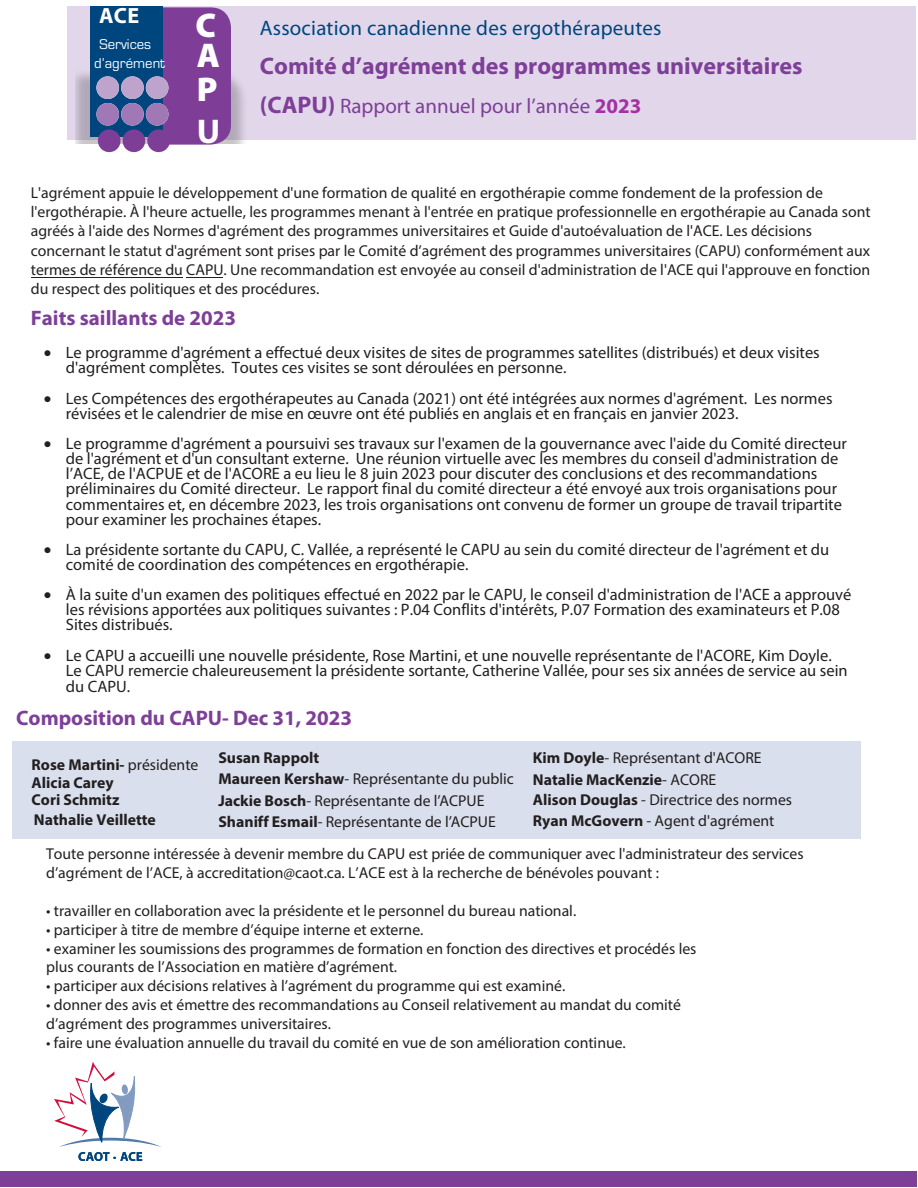
<style>
.page{position:relative;width:918px;height:1188px;background:#fff}
.page>*{position:absolute;margin:0;border:0;box-sizing:border-box;transform-origin:0 0}
.t1{font:900 34.35px/30.2px "Myriad Pro";color:#fff}
.t2{font:700 24px "Myriad Pro";color:#7e3f98}
.t3{font:700 22.05px "Myriad Pro";color:#fff}
.t4{font:700 21px "Myriad Pro";color:#7e3f98}
.t5{font:21px "Myriad Pro";letter-spacing:.01em;color:#00467e}
.t6{font:21px "Myriad Pro";color:#7e3f98}
.t7{font:16.5px/15.1px "Myriad Pro";color:#231f20}
.t8{font:15.75px/19px "Myriad Pro";color:#231f20}
.t9{font:700 15.75px/17.7px "Myriad Pro";color:#231f20}
.t10{font:14.7px/18.8px "Eurostile";color:#fff;text-align:center}
.s1{font-weight:700}
.s2{font-weight:700;font-size:24px}
.s3{font-weight:700;color:#a431a4}
.s4{font-weight:400}
</style>
<div class="page">
<div style="left:68px;top:6px;width:848px;height:134px;background:#e2d7ea"></div>
<div style="left:12px;top:741px;width:849px;height:98px;background:#d9dfec"></div>
<div style="left:75px;top:0;width:179px;height:144px;background:#231f20;opacity:.25"></div>
<div style="left:162px;top:7px;width:69px;height:138px;background:#7e3e98"></div>
<div style="left:90px;top:7px;width:72px;height:130px;background:#00467e"></div>
<div style="left:147px;top:129px;width:23px;height:23px;background:#7e3e98;border-radius:50%"></div>
<div style="left:146px;top:103px;width:22px;height:23px;background:#a078b5;border-radius:50%"></div>
<div style="left:146px;top:76px;width:22px;height:23px;background:#bea4cd;border-radius:50%"></div>
<div style="left:123px;top:129px;width:22px;height:23px;background:#7e3e98;border-radius:50%"></div>
<div style="left:121px;top:103px;width:23px;height:23px;background:#a078b5;border-radius:50%"></div>
<div style="left:121px;top:76px;width:23px;height:23px;background:#bea4cd;border-radius:50%"></div>
<div style="left:98px;top:129px;width:23px;height:23px;background:#7e3e98;border-radius:50%"></div>
<div style="left:96px;top:103px;width:23px;height:23px;background:#a078b5;border-radius:50%"></div>
<div style="left:96px;top:76px;width:23px;height:23px;background:#bea4cd;border-radius:50%"></div>
<svg style="left:54px;top:1062px;width:107px;height:99px"></svg>
<div style="left:1px;top:1171px;width:916px;height:16px;background:#7e3f98"></div>
<hr style="left:31px;top:277px;width:152px;height:1px;background:#231f20">
<hr style="left:187px;top:277px;width:36px;height:1px;background:#231f20">
<p class="t3" style="left:99px;top:1px;width:41px">ACE</p>
<p class="t10" style="left:94px;top:35px;width:72px">Services d’agrément</p>
<p class="t1" style="left:195px;top:10px;width:26px">C<br>A</p>
<p class="t1" style="left:197px;top:70px;width:25px;line-height:41.2px">P<br><span class="s1">U</span></p>
<p class="t5" style="left:260px;top:16px;width:403px">Association canadienne des ergothérapeutes</p>
<p class="t2" style="left:260px;top:50px;width:544px">Comité d’agrément des programmes universitaires</p>
<p class="t6" style="left:260px;top:94px;width:383px"><span class="s2">(CAPU)</span> Rapport annuel pour l’année <span class="s3">2023</span></p>
<p class="t8" style="left:31px;top:183px;width:841px">L'agrément appuie le développement d'une formation de qualité en ergothérapie comme fondement de la profession de l'ergothérapie. À l'heure actuelle, les programmes menant à l'entrée en pratique professionnelle en ergothérapie au Canada sont agréés à l'aide des Normes d'agrément des programmes universitaires et Guide d'autoévaluation de l'ACE. Les décisions concernant le statut d'agrément sont prises par le Comité d’agrément des programmes universitaires (CAPU) conformément aux termes de référence du CAPU. Une recommandation est envoyée au conseil d'administration de l'ACE qui l'approuve en fonction du respect des politiques et des procédures.</p>
<p class="t4" style="left:31px;top:304px;width:207px">Faits saillants de 2023</p>
<p class="t7" style="left:66px;top:345px;width:755px;text-indent:-22px">• Le programme d'agrément a effectué deux visites de sites de programmes satellites (distribués) et deux visites d'agrément complètes. Toutes ces visites se sont déroulées en personne.</p>
<p class="t7" style="left:66px;top:390px;width:768px;text-indent:-22px">• Les Compétences des ergothérapeutes au Canada (2021) ont été intégrées aux normes d'agrément. Les normes révisées et le calendrier de mise en œuvre ont été publiés en anglais et en français en janvier 2023.</p>
<p class="t7" style="left:66px;top:436px;width:783px;text-indent:-22px">• Le programme d'agrément a poursuivi ses travaux sur l'examen de la gouvernance avec l'aide du Comité directeur de l'agrément et d'un consultant externe. Une réunion virtuelle avec les membres du conseil d'administration de l’ACE, de l'ACPUE et de l'ACORE a eu lieu le 8 juin 2023 pour discuter des conclusions et des recommandations préliminaires du Comité directeur. Le rapport final du comité directeur a été envoyé aux trois organisations pour commentaires et, en décembre 2023, les trois organisations ont convenu de former un groupe de travail tripartite pour examiner les prochaines étapes.</p>
<p class="t7" style="left:66px;top:541px;width:765px;text-indent:-22px">• La présidente sortante du CAPU, C. Vallée, a représenté le CAPU au sein du comité directeur de l'agrément et du comité de coordination des compétences en ergothérapie.</p>
<p class="t7" style="left:66px;top:587px;width:787px;text-indent:-22px">• À la suite d'un examen des politiques effectué en 2022 par le CAPU, le conseil d'administration de l'ACE a approuvé les révisions apportées aux politiques suivantes : P.04 Conflits d'intérêts, P.07 Formation des examinateurs et P.08<br>Sites distribués.</p>
<p class="t7" style="left:66px;top:647px;width:783px;text-indent:-22px">• Le CAPU a accueilli une nouvelle présidente, Rose Martini, et une nouvelle représentante de l'ACORE, Kim Doyle.<br>Le CAPU remercie chaleureusement la présidente sortante, Catherine Vallée, pour ses six années de service au sein du CAPU.</p>
<p class="t4" style="left:16px;top:704px;width:338px">Composition du CAPU- Dec 31, 2023</p>
<p class="t9" style="left:32px;top:755px;width:168px">Rose Martini- <span class="s4">présidente<br></span>Alicia Carey<br>Cori Schmitz</p>
<p class="t9" style="left:34px;top:810px;width:124px">Nathalie Veillette</p>
<p class="t8" style="left:533px;top:747px;width:261px;line-height:21px"><span class="s1">Kim Doyle</span>- Représentant d'ACORE<br><span class="s1">Natalie MacKenzie</span>- ACORE<br><span class="s1">Alison Douglas</span> - Directrice des normes<br><span class="s1">Ryan McGovern</span> - Agent d'agrément</p>
<p class="t8" style="left:46px;top:844px;width:759px">Toute personne intéressée à devenir membre du CAPU est priée de communiquer avec l'administrateur des services d’agrément de l’ACE, à accreditation@caot.ca. L’ACE est à la recherche de bénévoles pouvant :</p>
<p class="t8" style="left:46px;top:901px;width:532px">• travailler en collaboration avec la présidente et le personnel du bureau national.</p>
<p class="t8" style="left:46px;top:920px;width:379px">• participer à titre de membre d’équipe interne et externe.</p>
<p class="t8" style="left:46px;top:939px;width:652px">• examiner les soumissions des programmes de formation en fonction des directives et procédés les plus courants de l’Association en matière d’agrément.</p>
<p class="t8" style="left:46px;top:976px;width:521px">• participer aux décisions relatives à l’agrément du programme qui est examiné.</p>
<p class="t8" style="left:46px;top:995px;width:636px">• donner des avis et émettre des recommandations au Conseil relativement au mandat du comité d’agrément des programmes universitaires.</p>
<p class="t8" style="left:46px;top:1033px;width:581px">• faire une évaluation annuelle du travail du comité en vue de son amélioration continue.</p>
<p class="t8" style="left:218px;top:748px;width:297px;line-height:21.3px"><span class="s1">Susan Rappolt<br>Maureen Kershaw</span>- Représentante du public <span class="s1">Jackie Bosch</span>- Représentante de l’ACPUE <span class="s1">Shaniff Esmail</span>- Représentante de l’ACPUE</p>
</div>
